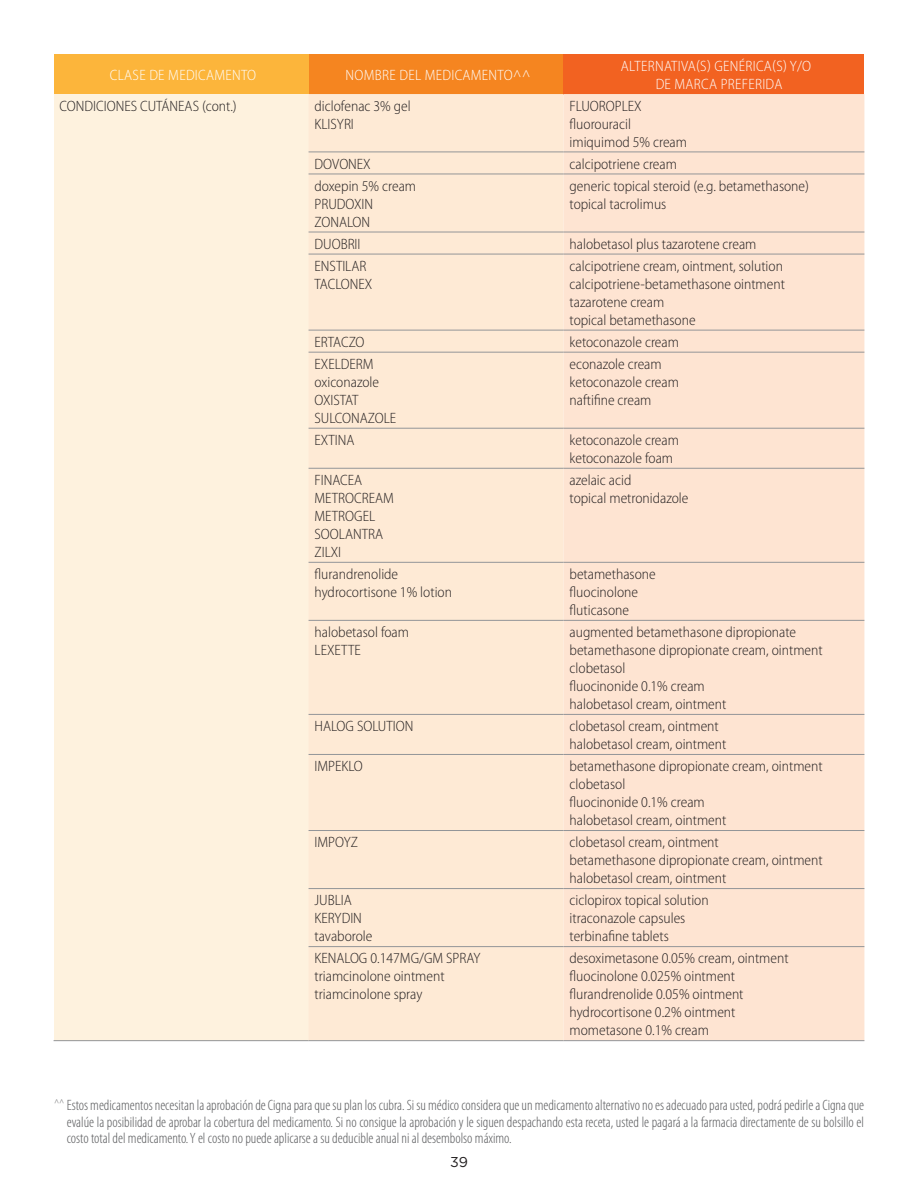
<style>
.page{position:relative;width:918px;height:1188px;background:#fff}
.page>*{position:absolute;margin:0;border:0;box-sizing:border-box;transform-origin:0 0}
.t1{font:300 semi-condensed 15px "Myriad Pro";color:#231f20}
.NB-Legal_copy_Cat{font:300 condensed 15px/16.5px "Myriad Pro";color:#57585a;text-align:justify}
.Table_column_header{font:300 semi-condensed 15px/18px "Myriad Pro";letter-spacing:.02em;color:#fff;text-align:center}
.t2{font:14.25px "Gotham";color:#231f20}
</style>
<div class="page">
<div style="left:54px;top:54px;width:255px;height:40px;background:#fcb53b"></div>
<div style="left:309px;top:54px;width:255px;height:40px;background:#f58520"></div>
<div style="left:564px;top:54px;width:300px;height:40px;background:#f26221"></div>
<div style="left:54px;top:94px;width:255px;height:947px;background:#fef2de"></div>
<div style="left:309px;top:94px;width:255px;height:946px;background:#feead5"></div>
<div style="left:564px;top:94px;width:300px;height:946px;background:#fee4d2"></div>
<hr style="left:309px;top:152px;width:255px;height:1px;background:#939598">
<hr style="left:564px;top:152px;width:300px;height:1px;background:#939598">
<hr style="left:309px;top:174px;width:255px;height:1px;background:#939598">
<hr style="left:564px;top:174px;width:300px;height:1px;background:#939598">
<hr style="left:309px;top:232px;width:255px;height:1px;background:#939598">
<hr style="left:564px;top:232px;width:300px;height:1px;background:#939598">
<hr style="left:309px;top:254px;width:255px;height:1px;background:#939598">
<hr style="left:564px;top:254px;width:300px;height:1px;background:#939598">
<hr style="left:309px;top:330px;width:255px;height:1px;background:#939598">
<hr style="left:564px;top:330px;width:300px;height:1px;background:#939598">
<hr style="left:309px;top:352px;width:255px;height:1px;background:#939598">
<hr style="left:564px;top:352px;width:300px;height:1px;background:#939598">
<hr style="left:309px;top:428px;width:255px;height:1px;background:#939598">
<hr style="left:564px;top:428px;width:300px;height:1px;background:#939598">
<hr style="left:309px;top:468px;width:255px;height:1px;background:#939598">
<hr style="left:564px;top:468px;width:300px;height:1px;background:#939598">
<hr style="left:309px;top:562px;width:255px;height:1px;background:#939598">
<hr style="left:564px;top:562px;width:300px;height:1px;background:#939598">
<hr style="left:309px;top:620px;width:255px;height:1px;background:#939598">
<hr style="left:564px;top:620px;width:300px;height:1px;background:#939598">
<hr style="left:309px;top:714px;width:255px;height:1px;background:#939598">
<hr style="left:564px;top:714px;width:300px;height:1px;background:#939598">
<hr style="left:309px;top:754px;width:255px;height:1px;background:#939598">
<hr style="left:564px;top:754px;width:300px;height:1px;background:#939598">
<hr style="left:309px;top:830px;width:255px;height:1px;background:#939598">
<hr style="left:564px;top:830px;width:300px;height:1px;background:#939598">
<hr style="left:309px;top:888px;width:255px;height:1px;background:#939598">
<hr style="left:564px;top:888px;width:300px;height:1px;background:#939598">
<hr style="left:309px;top:946px;width:255px;height:1px;background:#939598">
<hr style="left:564px;top:946px;width:300px;height:1px;background:#939598">
<hr style="left:309px;top:1040px;width:255px;height:1px;background:#939598">
<hr style="left:564px;top:1040px;width:300px;height:1px;background:#939598">
<hr style="left:54px;top:1040px;width:255px;height:1px;background:#939598">
<p class="Table_column_header" style="left:110px;top:66px;width:148px">CLASE DE MEDICAMENTO</p>
<p class="Table_column_header" style="left:346px;top:66px;width:187px">NOMBRE DEL MEDICAMENTO^^</p>
<p class="Table_column_header" style="left:621px;top:57px;width:192px">ALTERNATIVA(S) GENÉRICA(S) Y/O<br>DE MARCA PREFERIDA</p>
<p class="t1" style="left:60px;top:97px;width:179px">CONDICIONES CUTÁNEAS (cont.)</p>
<p class="t1" style="left:315px;top:97px;width:98px">diclofenac 3% gel</p>
<p class="t1" style="left:315px;top:115px;width:41px">KLISYRI</p>
<p class="t1" style="left:570px;top:97px;width:74px">FLUOROPLEX</p>
<p class="t1" style="left:570px;top:115px;width:63px">fluorouracil</p>
<p class="t1" style="left:570px;top:133px;width:119px">imiquimod 5% cream</p>
<p class="t1" style="left:315px;top:155px;width:58px">DOVONEX</p>
<p class="t1" style="left:570px;top:155px;width:109px">calcipotriene cream</p>
<p class="t1" style="left:315px;top:177px;width:103px">doxepin 5% cream</p>
<p class="t1" style="left:315px;top:195px;width:60px">PRUDOXIN</p>
<p class="t1" style="left:315px;top:213px;width:57px">ZONALON</p>
<p class="t1" style="left:570px;top:177px;width:241px">generic topical steroid (e.g. betamethasone)</p>
<p class="t1" style="left:570px;top:195px;width:98px">topical tacrolimus</p>
<p class="t1" style="left:315px;top:235px;width:48px">DUOBRII</p>
<p class="t1" style="left:570px;top:235px;width:188px">halobetasol plus tazarotene cream</p>
<p class="t1" style="left:315px;top:257px;width:53px">ENSTILAR</p>
<p class="t1" style="left:315px;top:275px;width:59px">TACLONEX</p>
<p class="t1" style="left:570px;top:257px;width:215px">calcipotriene cream, ointment, solution</p>
<p class="t1" style="left:570px;top:275px;width:217px">calcipotriene-betamethasone ointment</p>
<p class="t1" style="left:570px;top:293px;width:96px">tazarotene cream</p>
<p class="t1" style="left:570px;top:311px;width:128px">topical betamethasone</p>
<p class="t1" style="left:315px;top:333px;width:52px">ERTACZO</p>
<p class="t1" style="left:570px;top:333px;width:111px">ketoconazole cream</p>
<p class="t1" style="left:315px;top:355px;width:61px">EXELDERM</p>
<p class="t1" style="left:315px;top:373px;width:66px">oxiconazole</p>
<p class="t1" style="left:315px;top:391px;width:46px">OXISTAT</p>
<p class="t1" style="left:315px;top:409px;width:83px">SULCONAZOLE</p>
<p class="t1" style="left:570px;top:355px;width:94px">econazole cream</p>
<p class="t1" style="left:570px;top:373px;width:111px">ketoconazole cream</p>
<p class="t1" style="left:570px;top:391px;width:83px">naftifine cream</p>
<p class="t1" style="left:315px;top:431px;width:41px">EXTINA</p>
<p class="t1" style="left:570px;top:431px;width:111px">ketoconazole cream</p>
<p class="t1" style="left:570px;top:449px;width:105px">ketoconazole foam</p>
<p class="t1" style="left:315px;top:471px;width:49px">FINACEA</p>
<p class="t1" style="left:315px;top:489px;width:81px">METROCREAM</p>
<p class="t1" style="left:315px;top:507px;width:62px">METROGEL</p>
<p class="t1" style="left:315px;top:525px;width:70px">SOOLANTRA</p>
<p class="t1" style="left:315px;top:543px;width:28px">ZILXI</p>
<p class="t1" style="left:570px;top:471px;width:63px">azelaic acid</p>
<p class="t1" style="left:570px;top:489px;width:120px">topical metronidazole</p>
<p class="t1" style="left:315px;top:565px;width:85px">flurandrenolide</p>
<p class="t1" style="left:315px;top:583px;width:139px">hydrocortisone 1% lotion</p>
<p class="t1" style="left:315px;top:623px;width:96px">halobetasol foam</p>
<p class="t1" style="left:315px;top:641px;width:48px">LEXETTE</p>
<p class="t1" style="left:570px;top:565px;width:88px">betamethasone</p>
<p class="t1" style="left:570px;top:583px;width:70px">fluocinolone</p>
<p class="t1" style="left:570px;top:601px;width:61px">fluticasone</p>
<p class="t1" style="left:570px;top:623px;width:228px">augmented betamethasone dipropionate</p>
<p class="t1" style="left:570px;top:641px;width:255px">betamethasone dipropionate cream, ointment</p>
<p class="t1" style="left:570px;top:659px;width:57px">clobetasol</p>
<p class="t1" style="left:570px;top:677px;width:137px">fluocinonide 0.1% cream</p>
<p class="t1" style="left:570px;top:695px;width:158px">halobetasol cream, ointment</p>
<p class="t1" style="left:315px;top:717px;width:100px">HALOG SOLUTION</p>
<p class="t1" style="left:570px;top:717px;width:151px">clobetasol cream, ointment</p>
<p class="t1" style="left:570px;top:735px;width:158px">halobetasol cream, ointment</p>
<p class="t1" style="left:315px;top:757px;width:50px">IMPEKLO</p>
<p class="t1" style="left:570px;top:757px;width:255px">betamethasone dipropionate cream, ointment</p>
<p class="t1" style="left:570px;top:775px;width:57px">clobetasol</p>
<p class="t1" style="left:570px;top:793px;width:137px">fluocinonide 0.1% cream</p>
<p class="t1" style="left:570px;top:811px;width:158px">halobetasol cream, ointment</p>
<p class="t1" style="left:315px;top:833px;width:45px">IMPOYZ</p>
<p class="t1" style="left:570px;top:833px;width:151px">clobetasol cream, ointment</p>
<p class="t1" style="left:570px;top:851px;width:255px">betamethasone dipropionate cream, ointment</p>
<p class="t1" style="left:570px;top:869px;width:158px">halobetasol cream, ointment</p>
<p class="t1" style="left:315px;top:891px;width:39px">JUBLIA</p>
<p class="t1" style="left:315px;top:909px;width:49px">KERYDIN</p>
<p class="t1" style="left:315px;top:927px;width:59px">tavaborole</p>
<p class="t1" style="left:570px;top:891px;width:141px">ciclopirox topical solution</p>
<p class="t1" style="left:570px;top:909px;width:117px">itraconazole capsules</p>
<p class="t1" style="left:570px;top:927px;width:101px">terbinafine tablets</p>
<p class="t1" style="left:315px;top:949px;width:168px">KENALOG 0.147MG/GM SPRAY</p>
<p class="t1" style="left:315px;top:967px;width:132px">triamcinolone ointment</p>
<p class="t1" style="left:315px;top:985px;width:109px">triamcinolone spray</p>
<p class="t1" style="left:570px;top:949px;width:221px">desoximetasone 0.05% cream, ointment</p>
<p class="t1" style="left:570px;top:967px;width:167px">fluocinolone 0.025% ointment</p>
<p class="t1" style="left:570px;top:985px;width:175px">flurandrenolide 0.05% ointment</p>
<p class="t1" style="left:570px;top:1003px;width:167px">hydrocortisone 0.2% ointment</p>
<p class="t1" style="left:570px;top:1021px;width:141px">mometasone 0.1% cream</p>
<p class="NB-Legal_copy_Cat" style="left:67px;top:1097px;width:799px;text-indent:-13px"><sup>^^</sup> Estos medicamentos necesitan la aprobación de Cigna para que su plan los cubra. Si su médico considera que un medicamento alternativo no es adecuado para usted, podrá pedirle a Cigna que evalúe la posibilidad de aprobar la cobertura del medicamento. Si no consigue la aprobación y le siguen despachando esta receta, usted le pagará a la farmacia directamente de su bolsillo el costo total del medicamento. Y el costo no puede aplicarse a su deducible anual ni al desembolso máximo.</p>
<p class="t2" style="left:450px;top:1154px;width:19px">39</p>
</div>
